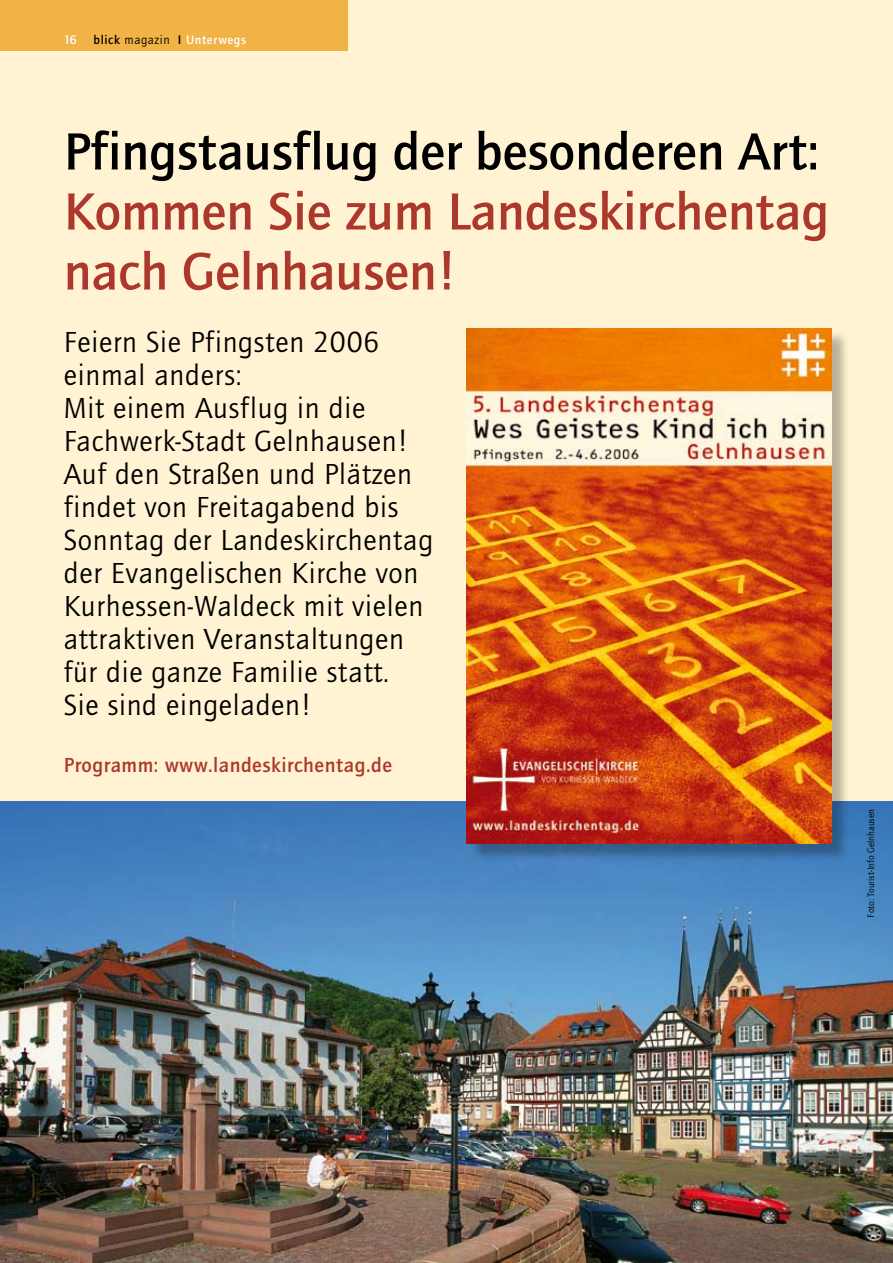
<style>
.page{position:relative;width:893px;height:1263px;background:#fff}
.page>*{position:absolute;margin:0;border:0;box-sizing:border-box;transform-origin:0 0}
.t1{font:700 54px/60px "Quay Itc T";color:#ac382c}
.t2{font:700 54px "Quay Itc T";color:#000}
.t3{font:30px/33px "Quay Itc T";letter-spacing:.025em;color:#000}
.t4{font:700 21px "Quay Itc T";letter-spacing:.025em;color:#ac382c}
.t5{font:700 12.75px "Quay Itc T";letter-spacing:.05em;color:#fff}
.t6{font:9.75px "Quay Itc T";color:#000}
.s1{color:#000}
.s2{font-weight:400;color:#000}
</style>
<div class="page">
<div style="left:0;top:0;width:893px;height:801px;background:#fff3d3"></div>
<div style="left:0;top:0;width:348px;height:51px;background:#f1b246"></div>
<img style="left:0;top:801px;width:893px;height:462px">
<div style="left:468px;top:330px;width:382px;height:533px;background:#000;opacity:.28"></div>
<img style="left:467px;top:328px;width:364px;height:515px">
<p class="t5" style="left:64px;top:32px;width:13px">16</p>
<p class="t5" style="left:94px;top:32px;width:154px"><span class="s1">blick</span> <span class="s2">magazin</span> <span class="s1">I</span> Unterwegs</p>
<h1 class="t2" style="left:64px;top:120px;width:757px">Pfingstausflug der besonderen Art:</h1>
<h1 class="t1" style="left:64px;top:181px;width:767px">Kommen Sie zum Landeskirchentag nach Gelnhausen!</h1>
<p class="t3" style="left:64px;top:325px;width:371px">Feiern Sie Pfingsten 2006 einmal anders:<br>Mit einem Ausflug in die<br>Fachwerk-Stadt Gelnhausen!<br>Auf den Straßen und Plätzen findet von Freitagabend bis<br>Sonntag der Landeskirchentag der Evangelischen Kirche von<br>Kurhessen-Waldeck mit vielen attraktiven Veranstaltungen für die ganze Familie statt.<br>Sie sind eingeladen!</p>
<p class="t4" style="left:64px;top:752px;width:330px">Programm: www.landeskirchentag.de</p>
<p class="t6" style="left:865px;top:917px;width:110px;rotate:-90deg">Foto: Tourist-Info Gelnhausen</p>
</div>
